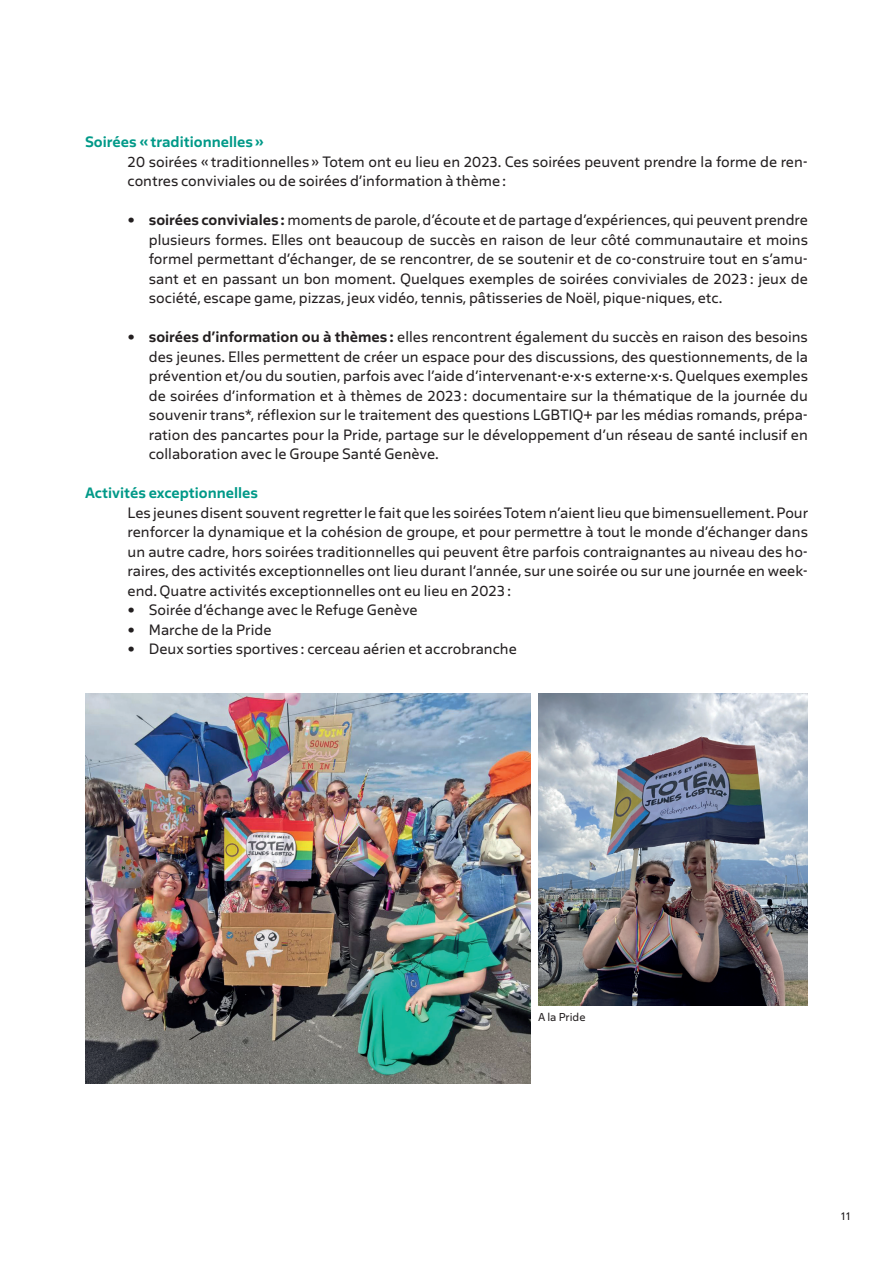
<style>
.page{position:relative;width:893px;height:1263px;background:#fff}
.page>*{position:absolute;margin:0;border:0;box-sizing:border-box;transform-origin:0 0}
.t1{font:15.75px/19.5px "Salis MVB";color:#231f20;text-align:justify}
.t2{font:600 15.75px "Salis MVB";color:#098}
.t3{font:12px "Salis MVB";color:#231f20}
.s1{font-weight:600}
</style>
<div class="page">
<img style="left:538px;top:693px;width:270px;height:312px">
<img style="left:85px;top:693px;width:445px;height:390px">
<p class="t2" style="left:85px;top:131px;width:180px">Soirées «traditionnelles»</p>
<p class="t1" style="left:128px;top:151px;width:682px">20 soirées «traditionnelles» Totem ont eu lieu en 2023. Ces soirées peuvent prendre la forme de ren&shy;contres conviviales ou de soirées d’information à thème:</p>
<p class="t1" style="left:149px;top:209px;width:661px;text-indent:-21px">• <span class="s1">soirées conviviales :</span> moments de parole, d’écoute et de partage d’expériences, qui peuvent prendre plusieurs formes. Elles ont beaucoup de succès en raison de leur côté communautaire et moins formel permettant d’échanger, de se rencontrer, de se soutenir et de co-construire tout en s’amu&shy;sant et en passant un bon moment. Quelques exemples de soirées conviviales de 2023: jeux de société, escape game, pizzas, jeux vidéo, tennis, pâtisseries de Noël, pique-niques, etc.</p>
<p class="t1" style="left:149px;top:326px;width:661px;text-indent:-21px">• <span class="s1">soirées d’information ou à thèmes :</span> elles rencontrent également du succès en raison des besoins des jeunes. Elles permettent de créer un espace pour des discussions, des questionnements, de la prévention et/ou du soutien, parfois avec l’aide d’intervenant·e·x·s externe·x·s. Quelques exemples de soirées d’information et à thèmes de 2023: documentaire sur la thématique de la journée du souvenir trans*, réflexion sur le traitement des questions LGBTIQ+ par les médias romands, prépa&shy;ration des pancartes pour la Pride, partage sur le développement d’un réseau de santé inclusif en collaboration avec le Groupe Santé Genève.</p>
<p class="t2" style="left:85px;top:482px;width:174px">Activités exceptionnelles</p>
<p class="t1" style="left:128px;top:502px;width:682px">Les jeunes disent souvent regretter le fait que les soirées Totem n’aient lieu que bimensuellement. Pour renforcer la dynamique et la cohésion de groupe, et pour permettre à tout le monde d’échanger dans un autre cadre, hors soirées traditionnelles qui peuvent être parfois contraignantes au niveau des ho&shy;raires, des activités exceptionnelles ont lieu durant l’année, sur une soirée ou sur une journée en week&shy;end. Quatre activités exceptionnelles ont eu lieu en 2023:</p>
<p class="t1" style="left:128px;top:599px;width:292px">• Soirée d’échange avec le Refuge Genève</p>
<p class="t1" style="left:128px;top:619px;width:145px">• Marche de la Pride</p>
<p class="t1" style="left:128px;top:638px;width:391px">• Deux sorties sportives : cerceau aérien et accrobranche</p>
<p class="t3" style="left:538px;top:1009px;width:49px">A la Pride</p>
<p class="t3" style="left:841px;top:1208px;width:11px">11</p>
</div>
